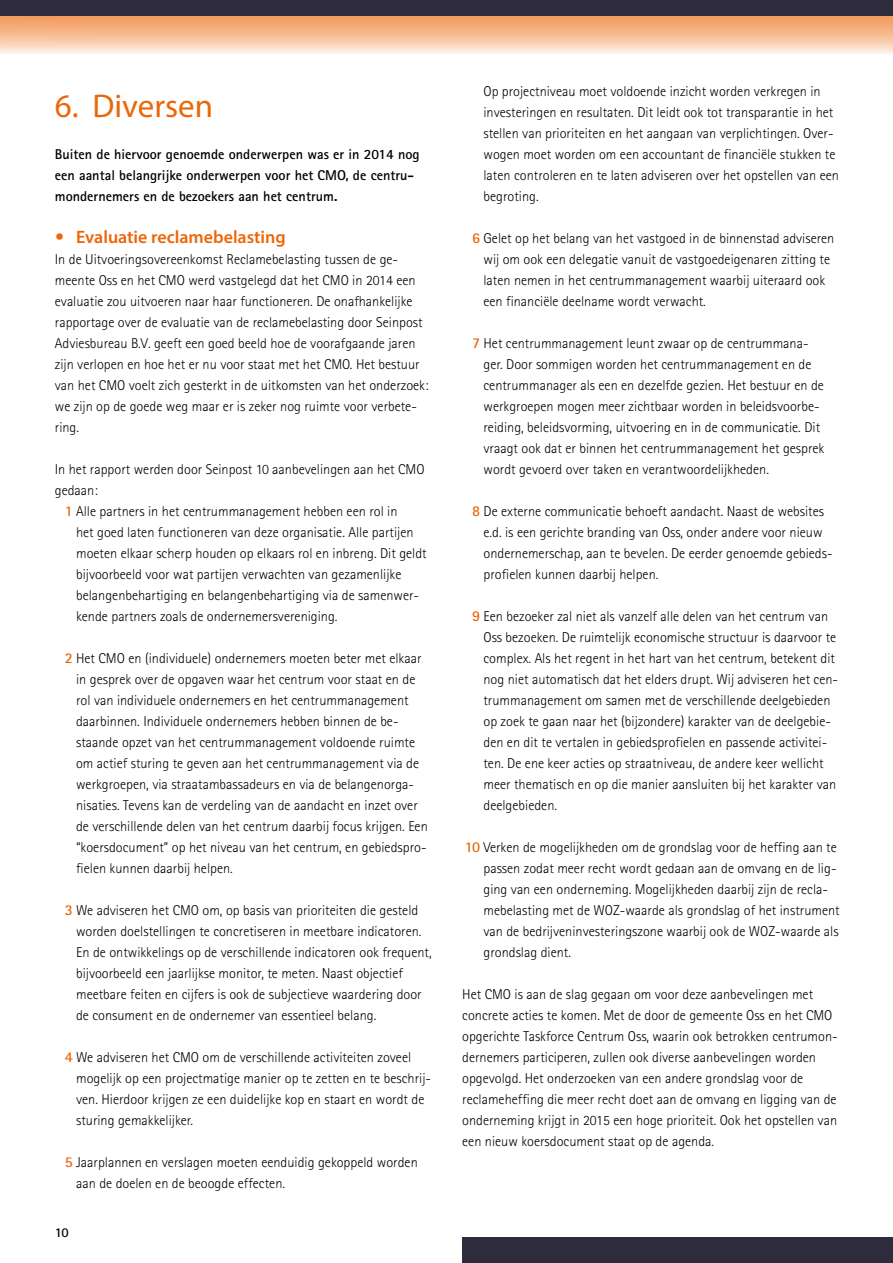
<style>
.page{position:relative;width:893px;height:1263px;background:#fff}
.page>*{position:absolute;margin:0;border:0;box-sizing:border-box;transform-origin:0 0}
.t1{font:33px "Myriad Pro";color:#ec6608}
.t2{font:600 18px "Myriad Pro";color:#ec6608}
.t3{font:300 14.25px/21px "Rotis Sans Serif";color:#000}
.t4{font:700 14.25px/21px "Rotis Sans Serif";color:#000}
.t5{font:700 13.5px "Rotis Sans Serif";color:#000}
.s1{font-family:"Rotis Sans Serif";font-weight:700}
.s2{font-weight:700;font-size:15px;color:#ec6608}
</style>
<div class="page">
<svg style="left:0;top:15px;width:893px;height:39px;background:#f1bc97"></svg>
<div style="left:0;top:0;width:893px;height:15px;background:#2e2b3c"></div>
<div style="left:462px;top:1237px;width:431px;height:26px;background:#2e2b3c"></div>
<h1 class="t1" style="left:55px;top:86px;width:160px">6. Diversen</h1>
<p class="t4" style="left:55px;top:143px;width:366px">Buiten de hiervoor genoemde onderwerpen was er in 2014 nog een aantal belangrijke onderwerpen voor het CMO, de centru&shy;mondernemers en de bezoekers aan het centrum.</p>
<p class="t2" style="left:55px;top:226px;width:232px"><span class="s1">•</span> Evaluatie reclamebelasting</p>
<p class="t3" style="left:55px;top:249px;width:375px">In de Uitvoeringsovereenkomst Reclamebelasting tussen de ge&shy;meente Oss en het CMO werd vastgelegd dat het CMO in 2014 een evaluatie zou uitvoeren naar haar functioneren. De onafhankelijke rapportage over de evaluatie van de reclamebelasting door Seinpost Adviesbureau B.V. geeft een goed beeld hoe de voorafgaande jaren zijn verlopen en hoe het er nu voor staat met het CMO. Het bestuur van het CMO voelt zich gesterkt in de uitkomsten van het onderzoek: we zijn op de goede weg maar er is zeker nog ruimte voor verbete&shy;ring.</p>
<p class="t3" style="left:55px;top:459px;width:371px">In het rapport werden door Seinpost 10 aanbevelingen aan het CMO</p>
<p class="t3" style="left:55px;top:480px;width:44px">gedaan:</p>
<p class="t3" style="left:65px;top:501px;width:334px"><span class="s2">1</span> Alle partners in het centrummanagement hebben een rol in</p>
<p class="t3" style="left:76px;top:522px;width:339px">het goed laten functioneren van deze organisatie. Alle partijen</p>
<p class="t3" style="left:76px;top:543px;width:352px">moeten elkaar scherp houden op elkaars rol en inbreng. Dit geldt</p>
<p class="t3" style="left:76px;top:564px;width:327px">bijvoorbeeld voor wat partijen verwachten van gezamenlijke</p>
<p class="t3" style="left:76px;top:585px;width:344px">belangenbehartiging en belangenbehartiging via de samenwer-</p>
<p class="t3" style="left:76px;top:606px;width:263px">kende partners zoals de ondernemersvereniging.</p>
<p class="t3" style="left:76px;top:648px;width:353px;text-indent:-11px"><span class="s2">2</span> Het CMO en (individuele) ondernemers moeten beter met elkaar in gesprek over de opgaven waar het centrum voor staat en de rol van individuele ondernemers en het centrummanagement daarbinnen. Individuele ondernemers hebben binnen de be&shy;staande opzet van het centrummanagement voldoende ruimte om actief sturing te geven aan het centrummanagement via de werkgroepen, via straatambassadeurs en via de belangenorga&shy;nisaties. Tevens kan de verdeling van de aandacht en inzet over de verschillende delen van het centrum daarbij focus krijgen. Een “koersdocument” op het niveau van het centrum, en gebiedspro&shy;fielen kunnen daarbij helpen.</p>
<p class="t3" style="left:76px;top:900px;width:357px;text-indent:-11px"><span class="s2">3</span> We adviseren het CMO om, op basis van prioriteiten die gesteld worden doelstellingen te concretiseren in meetbare indicatoren.<br>En de ontwikkelings op de verschillende indicatoren ook frequent, bijvoorbeeld een jaarlijkse monitor, te meten. Naast objectief meetbare feiten en cijfers is ook de subjectieve waardering door de consument en de ondernemer van essentieel belang.</p>
<p class="t3" style="left:76px;top:1047px;width:356px;text-indent:-11px"><span class="s2">4</span> We adviseren het CMO om de verschillende activiteiten zoveel mogelijk op een projectmatige manier op te zetten en te beschrij&shy;ven. Hierdoor krijgen ze een duidelijke kop en staart en wordt de sturing gemakkelijker.</p>
<p class="t3" style="left:76px;top:1152px;width:343px;text-indent:-11px"><span class="s2">5</span> Jaarplannen en verslagen moeten eenduidig gekoppeld worden aan de doelen en de beoogde effecten.</p>
<p class="t5" style="left:55px;top:1223px;width:15px">10</p>
<p class="t3" style="left:483px;top:81px;width:357px">Op projectniveau moet voldoende inzicht worden verkregen in investeringen en resultaten. Dit leidt ook tot transparantie in het stellen van prioriteiten en het aangaan van verplichtingen. Over&shy;wogen moet worden om een accountant de financiële stukken te laten controleren en te laten adviseren over het opstellen van een begroting.</p>
<p class="t3" style="left:483px;top:228px;width:352px;text-indent:-11px"><span class="s2">6</span> Gelet op het belang van het vastgoed in de binnenstad adviseren wij om ook een delegatie vanuit de vastgoedeigenaren zitting te laten nemen in het centrummanagement waarbij uiteraard ook een financiële deelname wordt verwacht.</p>
<p class="t3" style="left:483px;top:333px;width:342px;text-indent:-11px"><span class="s2">7</span> Het centrummanagement leunt zwaar op de centrummana&shy;ger. Door sommigen worden het centrummanagement en de centrummanager als een en dezelfde gezien. Het bestuur en de werkgroepen mogen meer zichtbaar worden in beleidsvoorbe&shy;reiding, beleidsvorming, uitvoering en in de communicatie. Dit vraagt ook dat er binnen het centrummanagement het gesprek wordt gevoerd over taken en verantwoordelijkheden.</p>
<p class="t3" style="left:483px;top:501px;width:351px;text-indent:-11px"><span class="s2">8</span> De externe communicatie behoeft aandacht. Naast de websites e.d. is een gerichte branding van Oss, onder andere voor nieuw ondernemerschap, aan te bevelen. De eerder genoemde gebieds&shy;profielen kunnen daarbij helpen.</p>
<p class="t3" style="left:483px;top:606px;width:356px;text-indent:-11px"><span class="s2">9</span> Een bezoeker zal niet als vanzelf alle delen van het centrum van Oss bezoeken. De ruimtelijk economische structuur is daarvoor te complex. Als het regent in het hart van het centrum, betekent dit nog niet automatisch dat het elders drupt. Wij adviseren het cen&shy;trummanagement om samen met de verschillende deelgebieden op zoek te gaan naar het (bijzondere) karakter van de deelgebie&shy;den en dit te vertalen in gebiedsprofielen en passende activitei&shy;ten. De ene keer acties op straatniveau, de andere keer wellicht meer thematisch en op die manier aansluiten bij het karakter van deelgebieden.</p>
<p class="t3" style="left:483px;top:837px;width:358px;text-indent:-19px"><span class="s2">10</span> Verken de mogelijkheden om de grondslag voor de heffing aan te passen zodat meer recht wordt gedaan aan de omvang en de lig&shy;ging van een onderneming. Mogelijkheden daarbij zijn de recla&shy;mebelasting met de WOZ-waarde als grondslag of het instrument van de bedrijveninvesteringszone waarbij ook de WOZ-waarde als grondslag dient.</p>
<p class="t3" style="left:462px;top:984px;width:377px">Het CMO is aan de slag gegaan om voor deze aanbevelingen met concrete acties te komen. Met de door de gemeente Oss en het CMO opgerichte Taskforce Centrum Oss, waarin ook betrokken centrumon&shy;dernemers participeren, zullen ook diverse aanbevelingen worden opgevolgd. Het onderzoeken van een andere grondslag voor de reclameheffing die meer recht doet aan de omvang en ligging van de onderneming krijgt in 2015 een hoge prioriteit. Ook het opstellen van een nieuw koersdocument staat op de agenda.</p>
</div>
